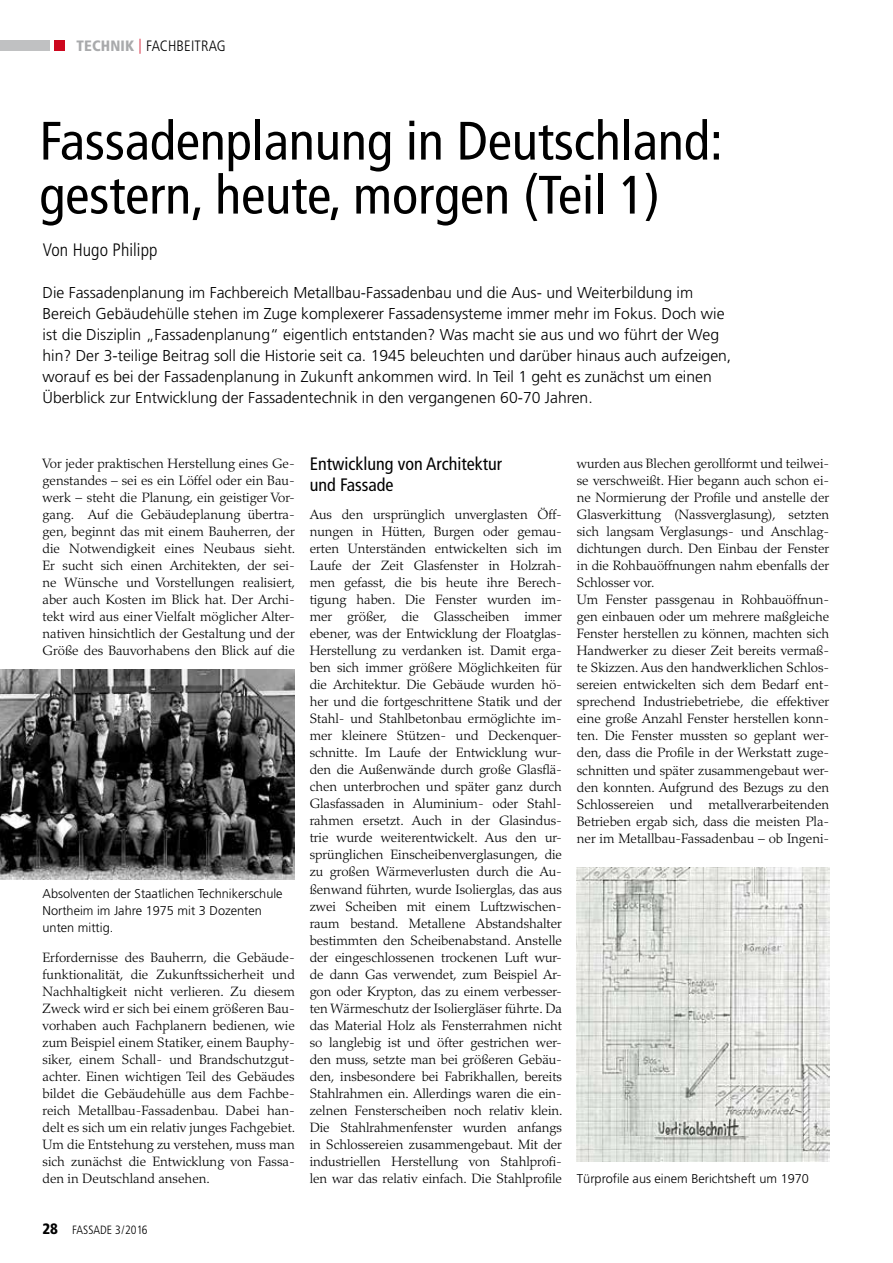
<style>
.page{position:relative;width:893px;height:1263px;background:#fff}
.page>*{position:absolute;margin:0;border:0;box-sizing:border-box;transform-origin:0 0}
.t1{font:condensed 54px/54px "Frutiger";color:#000}
.t2{font:condensed 18px/21px "Frutiger";color:#000}
.t3{font:300 condensed 18px "Frutiger";color:#000}
.t4{font:300 15.75px/21px "Frutiger";color:#000}
.t5{font:300 condensed 15px "Frutiger";letter-spacing:.01em;color:#000}
.t6{font:300 13.5px/17px "Palatino";letter-spacing:-.005em;color:#000;text-align:justify}
.t7{font:300 12.75px/17px "Frutiger";color:#000}
.t8{font:300 condensed 12px "Frutiger";color:#000}
.s1{font-weight:900;color:#a9aaac}
.s2{color:#cd071e}
.s3{font-weight:900;font-size:15px}
</style>
<div class="page">
<div style="left:0;top:41px;width:49px;height:10px;background:#c0c1c2"></div>
<div style="left:54px;top:41px;width:10px;height:10px;background:#cd071e"></div>
<img style="left:577px;top:868px;width:252px;height:293px">
<img style="left:0;top:669px;width:295px;height:210px">
<p class="t5" style="left:77px;top:37px;width:151px"><span class="s1">TECHNIK</span> <span class="s2">|</span> FACHBEITRAG</p>
<h1 class="t1" style="left:39px;top:114px;width:685px">Fassadenplanung in Deutschland: gestern, heute, morgen (Teil 1)</h1>
<h2 class="t3" style="left:43px;top:240px;width:116px">VON H UGO PHILIPP</h2>
<p class="t4" style="left:43px;top:282px;width:690px">Die Fassadenplanung im Fachbereich Metallbau-Fassadenbau und die Aus- und Weiterbildung im Bereich Gebäudehülle stehen im Zuge komplexerer Fassadensysteme immer mehr im Fokus. Doch wie ist die Disziplin „Fassadenplanung“ eigentlich entstanden? Was macht sie aus und wo führt der Weg hin? Der 3-teilige Beitrag soll die Historie seit ca. 1945 beleuchten und darüber hinaus auch aufzeigen, worauf es bei der Fassadenplanung in Zukunft ankommen wird. In Teil 1 geht es zunächst um einen Überblick zur Entwicklung der Fassadentechnik in den vergangenen 60-70 Jahren.</p>
<p class="t6" style="left:43px;top:455px;width:254px">Vor jeder praktischen Herstellung eines Ge&shy;genstandes – sei es ein Löffel oder ein Bau&shy;werk – steht die Planung, ein geistiger Vor&shy;gang. Auf die Gebäudeplanung übertra&shy;gen, beginnt das mit einem Bauherren, der die Notwendigkeit eines Neubaus sieht.<br>Er sucht sich einen Architekten, der sei&shy;ne Wünsche und Vorstellungen realisiert, aber auch Kosten im Blick hat. Der Archi&shy;tekt wird aus einer Vielfalt möglicher Alter&shy;nativen hinsichtlich der Gestaltung und der Größe des Bauvorhabens den Blick auf die</p>
<p class="t7" style="left:43px;top:885px;width:242px">Absolventen der Staatlichen Technikerschule<br>Northeim im Jahre 1975 mit 3 Dozenten unten mittig.</p>
<p class="t6" style="left:43px;top:949px;width:254px">Erfordernisse des Bauherrn, die Gebäude&shy;funktionalität, die Zukunftssicherheit und Nachhaltigkeit nicht verlieren. Zu diesem Zweck wird er sich bei einem größeren Bau&shy;vorhaben auch Fachplanern bedienen, wie zum Beispiel einem Statiker, einem Bauphy&shy;siker, einem Schall- und Brandschutzgut&shy;achter. Einen wichtigen Teil des Gebäudes bildet die Gebäudehülle aus dem Fachbe&shy;reich Metallbau-Fassadenbau. Dabei han&shy;delt es sich um ein relativ junges Fachgebiet.<br>Um die Entstehung zu verstehen, muss man sich zunächst die Entwicklung von Fassa&shy;den in Deutschland ansehen.</p>
<p class="t8" style="left:43px;top:1223px;width:107px"><span class="s3">28</span> FASSADE 3/2016</p>
<h2 class="t2" style="left:310px;top:454px;width:194px">Entwicklung von Architektur und Fassade</h2>
<p class="t6" style="left:310px;top:506px;width:254px;text-align:left">Aus den ursprünglich unverglasten Öff&shy;nungen in Hütten, Burgen oder gemau&shy;erten Unterständen entwickelten sich im Laufe der Zeit Glasfenster in Holzrah&shy;men gefasst, die bis heute ihre Berech&shy;tigung haben. Die Fenster wurden im&shy;mer größer, die Glasscheiben immer ebener, was der Entwicklung der Floatglas-Herstellung zu verdanken ist. Damit erga&shy;ben sich immer größere Möglichkeiten für die Architektur. Die Gebäude wurden hö&shy;her und die fortgeschrittene Statik und der Stahl- und Stahlbetonbau ermöglichte im&shy;mer kleinere Stützen- und Deckenquer&shy;schnitte. Im Laufe der Entwicklung wur&shy;den die Außenwände durch große Glasflä&shy;chen unterbrochen und später ganz durch Glasfassaden in Aluminium- oder Stahl&shy;rahmen ersetzt. Auch in der Glasindus&shy;trie wurde weiterentwickelt. Aus den ur&shy;sprünglichen Einscheibenverglasungen, die zu großen Wärmeverlusten durch die Au&shy;ßenwand führten, wurde Isolierglas, das aus zwei Scheiben mit einem Luftzwischen&shy;raum bestand. Metallene Abstandshalter bestimmten den Scheibenabstand. Anstelle der eingeschlossenen trockenen Luft wur&shy;de dann Gas verwendet, zum Beispiel Ar&shy;gon oder Krypton, das zu einem verbesser&shy;ten Wärmeschutz der Isoliergläser führte. Da das Material Holz als Fensterrahmen nicht so langlebig ist und öfter gestrichen wer&shy;den muss, setzte man bei größeren Gebäu&shy;den, insbesondere bei Fabrikhallen, bereits Stahlrahmen ein. Allerdings waren die ein&shy;zelnen Fensterscheiben noch relativ klein.<br>Die Stahlrahmenfenster wurden anfangs in Schlossereien zusammengebaut. Mit der industriellen Herstellung von Stahlprofi&shy;len war das relativ einfach. Die Stahlprofile</p>
<p class="t6" style="left:577px;top:455px;width:254px;text-align:left">wurden aus Blechen gerollformt und teilwei&shy;se verschweißt. Hier begann auch schon ei&shy;ne Normierung der Profile und anstelle der Glasverkittung (Nassverglasung), setzten sich langsam Verglasungs- und Anschlag&shy;dichtungen durch. Den Einbau der Fenster in die Rohbauöffnungen nahm ebenfalls der Schlosser vor.<br>Um Fenster passgenau in Rohbauöffnun&shy;gen einbauen oder um mehrere maßgleiche Fenster herstellen zu können, machten sich Handwerker zu dieser Zeit bereits vermaß&shy;te Skizzen. Aus den handwerklichen Schlos&shy;sereien entwickelten sich dem Bedarf ent&shy;sprechend Industriebetriebe, die effektiver eine große Anzahl Fenster herstellen konn&shy;ten. Die Fenster mussten so geplant wer&shy;den, dass die Profile in der Werkstatt zuge&shy;schnitten und später zusammengebaut wer&shy;den konnten. Aufgrund des Bezugs zu den Schlossereien und metallverarbeitenden Betrieben ergab sich, dass die meisten Pla&shy;ner im Metallbau-Fassadenbau – ob Ingeni-</p>
<p class="t7" style="left:577px;top:1170px;width:234px">Türprofile aus einem Berichtsheft um 1970</p>
</div>
